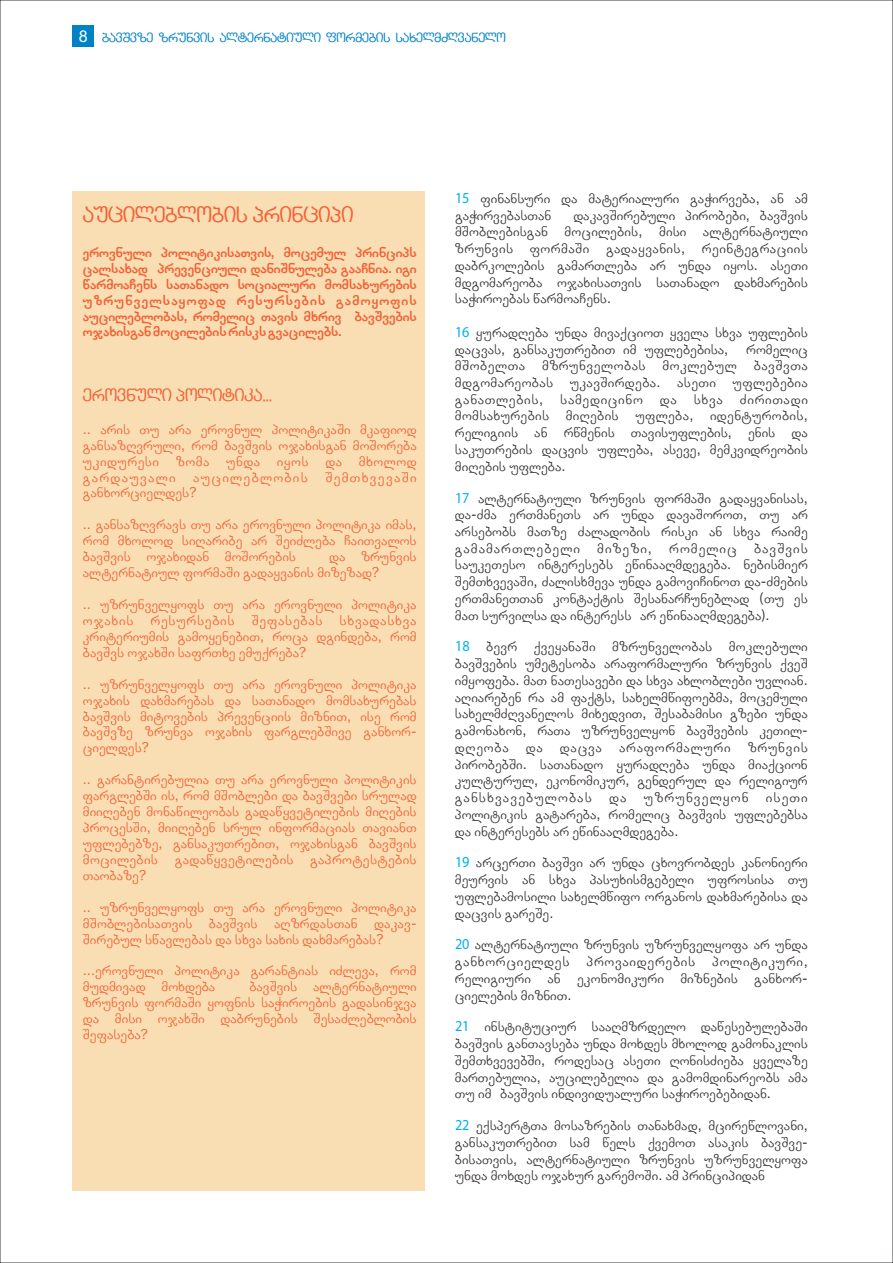
<style>
.page{position:relative;width:893px;height:1263px;background:#fff}
.page>*{position:absolute;margin:0;border:0;box-sizing:border-box;transform-origin:0 0}
.t1{font:22.5px "A Kolkhety M";color:#f26136}
.t2{font:18px "A Kolkhety M";color:#f26136}
.t3{font:16.2px "Arial";color:#fff}
.t4{font:14.25px/16.8px "A Kolkhety N";color:#383336;text-align:justify}
.t5{font:14.25px/15.9px "A Kolkhety N";color:#f26136;text-align:justify}
.t6{font:700 14.25px/15.9px "A Kolkhety N";color:#f26136;text-align:justify}
.t7{font:14.25px "A Kolkhety N";color:#00b0f0}
.t8{font:13.5px "A Kolkhety M";color:#0082c7}
.s1{color:#00b0f0}
</style>
<div class="page">
<div style="left:72px;top:26px;width:22px;height:21px;background:#0082c7"></div>
<div style="left:72px;top:191px;width:353px;height:1000px;background:#fadeb3"></div>
<p class="t3" style="left:79px;top:30px;width:11px">8</p>
<p class="t8" style="left:102px;top:30px;width:405px">BAVSVZE ZRUNVIS ALTERNATIULI FORMEBIS SAXELMZRVANELO</p>
<h1 class="t1" style="left:83px;top:202px;width:272px">AUCILEBLOBIS PRINCIPI</h1>
<p class="t6" style="left:83px;top:244px;width:335px">EROVNULI POLITIKISATVIS, MOCEMUL PRINCIPS CALSAXAD PREVENCIULI DANISNULEBA GAACNIA. IGI WARMOACENS SATANADO SOCIALURI MOMSAXUREBIS UZRUNVELSAYOFAD RESURSEBIS GAMOYOFIS AUCILEBLOBAS, ROMELIC TAVIS MXRIV BAVSVEBIS OJAXISGAN MOCILEBIS RISKS GVACILEBS.</p>
<p class="t2" style="left:83px;top:384px;width:191px">EROVNULI POLITIKA...</p>
<p class="t5" style="left:83px;top:423px;width:335px">.. ARIS TU ARA EROVNUL POLITIKASI MKAFIOD GANSAZRVRULI, ROM BAVSVIS OJAXISGAN MOSOREBA UKIDURESI ZOMA UNDA IYOS DA MXOLOD GARDAUVALI AUCILEBLOBIS SEMTXVEVASI GANXORCIELDES?</p>
<p class="t5" style="left:83px;top:519px;width:335px">.. GANSAZRVRAVS TU ARA EROVNULI POLITIKA IMAS, ROM MXOLOD SIRARIBE AR SEIZLEBA CAITVALOS BAVSVIS OJAXIDAN MOSOREBIS</p>
<p class="t5" style="left:83px;top:550px;width:335px;text-indent:246px">DA ZRUNVIS<br>ALTERNATIUL FORMASI GADAYVANIS MIZEZAD?</p>
<p class="t5" style="left:83px;top:598px;width:335px">.. UZRUNVELYOFS TU ARA EROVNULI POLITIKA OJAXIS RESURSEBIS SEFASEBAS SXVADASXVA KRITERIUMIS GAMOYENEBIT, ROCA DGINDEBA, ROM BAVSVS OJAXSI SAFRTXE EMUQREBA?</p>
<p class="t5" style="left:83px;top:678px;width:335px">.. UZRUNVELYOFS TU ARA EROVNULI POLITIKA OJAXIS DAXMAREBAS DA SATANADO MOMSAXUREBAS BAVSVIS MITOVEBIS PREVENCIIS MIZNIT, ISE ROM BAVSVZE ZRUNVA OJAXIS FARGLEBSIVE GANXOR-CIELDES?</p>
<p class="t5" style="left:83px;top:773px;width:335px">.. GARANTIREBULIA TU ARA EROVNULI POLITIKIS FARGLEBSI IS, ROM MSOBLEBI DA BAVSVEBI SRULAD MIIREBEN MONAWILEOBAS GADAWYVETILEBIS MIREBIS PROCESSI, MIIREBEN SRUL INFORMACIAS TAVIANT UFLEBEBZE, GANSAKUTREBIT, OJAXISGAN BAVSVIS MOCILEBIS GADAWYVETILEBIS GAPROTESTEBIS TAOBAZE?</p>
<p class="t5" style="left:83px;top:901px;width:335px">.. UZRUNVELYOFS TU ARA EROVNULI POLITIKA MSOBLEBISATVIS BAVSVIS ARZRDASTAN DAKAV-SIREBUL SWAVLEBAS DA SXVA SAXIS DAXMAREBAS?</p>
<p class="t5" style="left:83px;top:965px;width:335px">...EROVNULI POLITIKA GARANTIAS IZLEVA, ROM<br>MUDMIVAD MOXDEBA</p>
<p class="t5" style="left:83px;top:981px;width:335px;text-indent:166px">BAVSVIS ALTERNATIULI ZRUNVIS FORMASI YOFNIS SAWIROEBIS GADASINJVA DA MISI OJAXSI DABRUNEBIS SESAZLEBLOBIS SEFASEBA?</p>
<p class="t7" style="left:455px;top:193px;width:16px">15</p>
<p class="t4" style="left:455px;top:192px;width:354px;text-indent:25px">FINANSURI DA MATERIALURI GAWIRVEBA, AN AM<br>GAWIRVEBASTAN</p>
<p class="t4" style="left:455px;top:208px;width:354px;text-indent:118px">DAKAVSIREBULI PIROBEBI, BAVSVIS MSOBLEBISGAN MOCILEBIS, MISI ALTERNATIULI ZRUNVIS FORMASI GADAYVANIS, REINTEGRACIIS DABRKOLEBIS GAMARTLEBA AR UNDA IYOS. ASETI MDGOMAREOBA OJAXISATVIS SATANADO DAXMAREBIS SAWIROEBAS WARMOACENS.</p>
<p class="t4" style="left:455px;top:342px;width:275px">DACVAS, GANSAKUTREBIT IM UFLEBEBISA,</p>
<p class="t4" style="left:455px;top:326px;width:354px"><span class="s1">16</span> YURADREBA UNDA MIVAQCIOT YVELA SXVA UFLEBIS</p>
<p class="t4" style="left:455px;top:342px;width:354px;text-indent:291px">ROMELIC MSOBELTA MZRUNVELOBAS MOKLEBUL BAVSVTA MDGOMAREOBAS UKAVSIRDEBA. ASETI UFLEBEBIA GANATLEBIS, SAMEDICINO DA SXVA ZIRITADI MOMSAXUREBIS MIREBIS UFLEBA, IDENTUROBIS, RELIGIIS AN RWMENIS TAVISUFLEBIS, ENIS DA SAKUTREBIS DACVIS UFLEBA, ASEVE, MEMKVIDREOBIS MIREBIS UFLEBA.</p>
<p class="t4" style="left:455px;top:491px;width:354px;text-indent:23px">ALTERNATIULI ZRUNVIS FORMASI GADAYVANISAS, DA-ZMA ERTMANETS AR UNDA DAVASOROT, TU AR ARSEBOBS MATZE ZALADOBIS RISKI AN SXVA RAIME GAMAMARTLEBELI MIZEZI, ROMELIC BAVSVIS SAUKETESO INTERESEBS EWINAARMDEGEBA. NEBISMIER SEMTXVEVASI, ZALISXMEVA UNDA GAMOVICINOT DA-ZMEBIS ERTMANETTAN KONTAQTIS SESANARCUNEBLAD (TU ES MAT SURVILSA DA INTERESS AR EWINAARMDEGEBA).</p>
<p class="t7" style="left:455px;top:493px;width:16px">17</p>
<p class="t4" style="left:455px;top:640px;width:354px;text-indent:31px">BEVR QVEYANASI MZRUNVELOBAS MOKLEBULI BAVSVEBIS UMETESOBA ARAFORMALURI ZRUNVIS QVES IMYOFEBA. MAT NATESAVEBI DA SXVA AXLOBLEBI UVLIAN.<br>ARIAREBEN RA AM FAQTS, SAXELMWIFOEBMA, MOCEMULI SAXELMZRVANELOS MIXEDVIT, SESABAMISI GZEBI UNDA GAMONAXON, RATA UZRUNVELYON BAVSVEBIS KETIL-DREOBA DA DACVA ARAFORMALURI ZRUNVIS PIROBEBSI. SATANADO YURADREBA UNDA MIAQCION KULTURUL, EKONOMIKUR, GENDERUL DA RELIGIUR GANSXVAVEBULOBAS DA UZRUNVELYON ISETI POLITIKIS GATAREBA, ROMELIC BAVSVIS UFLEBEBSA DA INTERESEBS AR EWINAARMDEGEBA.</p>
<p class="t7" style="left:455px;top:642px;width:16px">18</p>
<p class="t4" style="left:455px;top:856px;width:354px"><span class="s1">19</span> ARCERTI BAVSVI AR UNDA CXOVROBDES KANONIERI</p>
<p class="t4" style="left:455px;top:873px;width:354px">MEURVIS AN SXVA PASUXISMGEBELI UFROSISA TU UFLEBAMOSILI SAXELMWIFO ORGANOS DAXMAREBISA DA DACVIS GARESE.</p>
<p class="t4" style="left:455px;top:955px;width:354px">GANXORCIELDES PROVAIDEREBIS POLITIKURI, RELIGIURI AN EKONOMIKURI MIZNEBIS GANXOR-CIELEBIS MIZNIT.</p>
<p class="t4" style="left:455px;top:1020px;width:354px;text-indent:29px">INSTITUCIUR SAARMZRDELO DAWESEBULEBASI BAVSVIS GANTAVSEBA UNDA MOXDES MXOLOD GAMONAKLIS SEMTXVEVEBSI, RODESAC ASETI RONISZIEBA YVELAZE MARTEBULIA, AUCILEBELIA DA GAMOMDINAREOBS AMA TU IM BAVSVIS INDIVIDUALURI SAWIROEBEBIDAN.</p>
<p class="t4" style="left:455px;top:1119px;width:354px;text-indent:21px">EQSPERTTA MOSAZREBIS TANAXMAD, MCIREWLOVANI, GANSAKUTREBIT SAM WELS QVEMOT ASAKIS BAVSVE-BISATVIS, ALTERNATIULI ZRUNVIS UZRUNVELYOFA UNDA MOXDES OJAXUR GAREMOSI. AM PRINCIPIDAN</p>
<p class="t4" style="left:455px;top:938px;width:354px"><span class="s1">20</span> ALTERNATIULI ZRUNVIS UZRUNVELYOFA AR UNDA</p>
<p class="t7" style="left:455px;top:1022px;width:16px">21</p>
<p class="t7" style="left:455px;top:1120px;width:16px">22</p>
</div>
